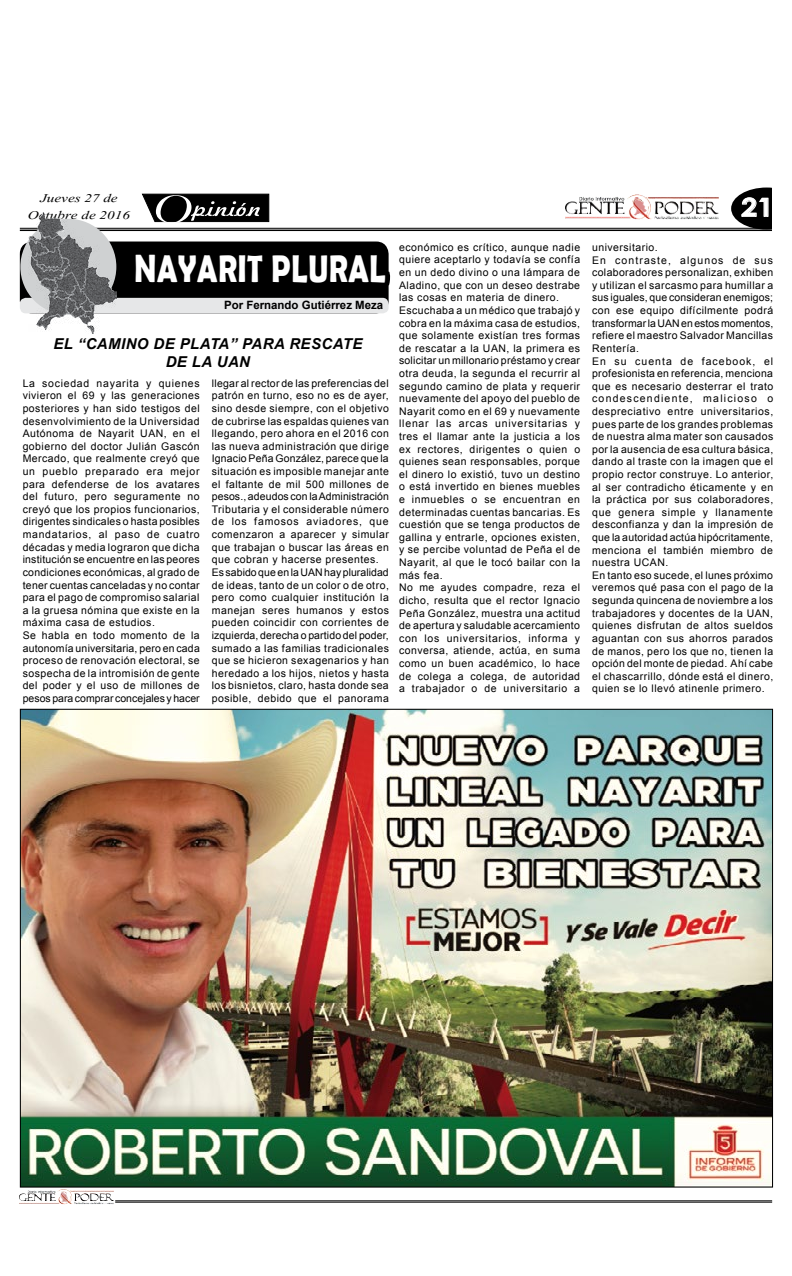
<style>
.page{position:relative;width:792px;height:1276px;background:#fff}
.page>*{position:absolute;margin:0;border:0;box-sizing:border-box;transform-origin:0 0}
.t1{font:700 38.7px "Berlin Sans FB Demi";letter-spacing:.025em;color:#fff;scale:.76 1}
.t2{font:700 25.2px "Century Gothic";color:#fff;scale:1.14 1}
.t3{font:italic 700 15px/18px "Arial";letter-spacing:.03em;color:#000;text-align:center}
.t4{font:14.6px/17.6px "Vijaya";color:#000;text-align:center;scale:1.29 1}
.t5{font:700 11.5px "Arial";color:#000}
.t6{font:10.5px/12.6px "Arial";letter-spacing:.045em;color:#000}
</style>
<div class="page">
<img style="left:633px;top:215px;width:15px;height:2px">
<svg style="left:731px;top:187px;width:41px;height:41px"></svg>
<hr style="left:20px;top:228px;width:752px;height:1px;background:#000">
<hr style="left:20px;top:229px;width:752px;height:2px;background:#000">
<img style="left:627px;top:195px;width:23px;height:20px">
<hr style="left:115px;top:1200px;width:657px;height:1px;background:#000">
<hr style="left:115px;top:1201px;width:657px;height:1px;background:#000">
<img style="left:57px;top:1189px;width:15px;height:12px">
<img style="left:22px;top:711px;width:749px;height:474px">
<div style="left:20px;top:241px;width:369px;height:72px;background:#000;border-radius:13px"></div>
<div style="left:20px;top:298px;width:369px;height:15px;background:#e6e7e8;border-radius:6px"></div>
<div style="left:20px;top:219px;width:96px;height:96px;background:#cfd1d2;border-radius:50%"></div>
<svg style="left:126px;top:193px;width:271px;height:108px"></svg>
<img style="left:29px;top:212px;width:88px;height:121px">
<h3 class="t4" style="left:28px;top:187px;width:81px">Jueves 27 de<br>Octubre de 2016</h3>
<h1 class="t1" style="left:135px;top:246px;width:330px">NAYARIT PLURAL</h1>
<p class="t5" style="left:224px;top:297px;width:161px">Por Fernando Gutiérrez Meza</p>
<h3 class="t3" style="left:53px;top:335px;width:310px">EL “CAMINO DE PLATA” PARA RESCATE<br>DE LA UAN</h3>
<p class="t6" style="left:23px;top:377px;width:179px">La sociedad nayarita y quienes vivieron el 69 y las generaciones posteriores y han sido testigos del desenvolvimiento de la Universidad Autónoma de Nayarit UAN, en el gobierno del doctor Julián Gascón Mercado, que realmente creyó que un pueblo preparado era mejor para defenderse de los avatares del futuro, pero seguramente no creyó que los propios funcionarios, dirigentes sindicales o hasta posibles mandatarios, al paso de cuatro décadas y media lograron que dicha institución se encuentre en las peores condiciones económicas, al grado de tener cuentas canceladas y no contar para el pago de compromiso salarial a la gruesa nómina que existe en la máxima casa de estudios.<br>Se habla en todo momento de la autonomía universitaria, pero en cada proceso de renovación electoral, se sospecha de la intromisión de gente del poder y el uso de millones de pesos para comprar concejales y hacer</p>
<p class="t6" style="left:212px;top:377px;width:179px">llegar al rector de las preferencias del patrón en turno, eso no es de ayer, sino desde siempre, con el objetivo de cubrirse las espaldas quienes van llegando, pero ahora en el 2016 con las nueva administración que dirige Ignacio Peña González, parece que la situación es imposible manejar ante el faltante de mil 500 millones de pesos., adeudos con la Administración Tributaria y el considerable número de los famosos aviadores, que comenzaron a aparecer y simular que trabajan o buscar las áreas en que cobran y hacerse presentes.<br>Es sabido que en la UAN hay pluralidad de ideas, tanto de un color o de otro, pero como cualquier institución la manejan seres humanos y estos pueden coincidir con corrientes de izquierda, derecha o partido del poder, sumado a las familias tradicionales que se hicieron sexagenarios y han heredado a los hijos, nietos y hasta los bisnietos, claro, hasta donde sea posible, debido que el panorama</p>
<h2 class="t2" style="left:741px;top:188px;width:30px">21</h2>
<p class="t6" style="left:399px;top:241px;width:183px">económico es crítico, aunque nadie quiere aceptarlo y todavía se confía en un dedo divino o una lámpara de Aladino, que con un deseo destrabe las cosas en materia de dinero.<br>Escuchaba a un médico que trabajó y cobra en la máxima casa de estudios, que solamente existían tres formas de rescatar a la UAN, la primera es solicitar un millonario préstamo y crear otra deuda, la segunda el recurrir al segundo camino de plata y requerir nuevamente del apoyo del pueblo de Nayarit como en el 69 y nuevamente llenar las arcas universitarias y tres el llamar ante la justicia a los ex rectores, dirigentes o quien o quienes sean responsables, porque el dinero lo existió, tuvo un destino o está invertido en bienes muebles e inmuebles o se encuentran en determinadas cuentas bancarias. Es cuestión que se tenga productos de gallina y entrarle, opciones existen, y se percibe voluntad de Peña el de Nayarit, al que le tocó bailar con la más fea.<br>No me ayudes compadre, reza el dicho, resulta que el rector Ignacio Peña González, muestra una actitud de apertura y saludable acercamiento con los universitarios, informa y conversa, atiende, actúa, en suma como un buen académico, lo hace de colega a colega, de autoridad a trabajador o de universitario a</p>
<p class="t6" style="left:592px;top:241px;width:183px">universitario.<br>En contraste, algunos de sus colaboradores personalizan, exhiben y utilizan el sarcasmo para humillar a sus iguales, que consideran enemigos; con ese equipo difícilmente podrá transformar la UAN en estos momentos, refiere el maestro Salvador Mancillas Rentería.<br>En su cuenta de facebook, el profesionista en referencia, menciona que es necesario desterrar el trato condescendiente, malicioso o despreciativo entre universitarios, pues parte de los grandes problemas de nuestra alma mater son causados por la ausencia de esa cultura básica, dando al traste con la imagen que el propio rector construye. Lo anterior, al ser contradicho éticamente y en la práctica por sus colaboradores, que genera simple y llanamente desconfianza y dan la impresión de que la autoridad actúa hipócritamente, menciona el también miembro de nuestra UCAN.<br>En tanto eso sucede, el lunes próximo veremos qué pasa con el pago de la segunda quincena de noviembre a los trabajadores y docentes de la UAN, quienes disfrutan de altos sueldos aguantan con sus ahorros parados de manos, pero los que no, tienen la opción del monte de piedad. Ahí cabe el chascarrillo, dónde está el dinero, quien se lo llevó atinenle primero.</p>
</div>
